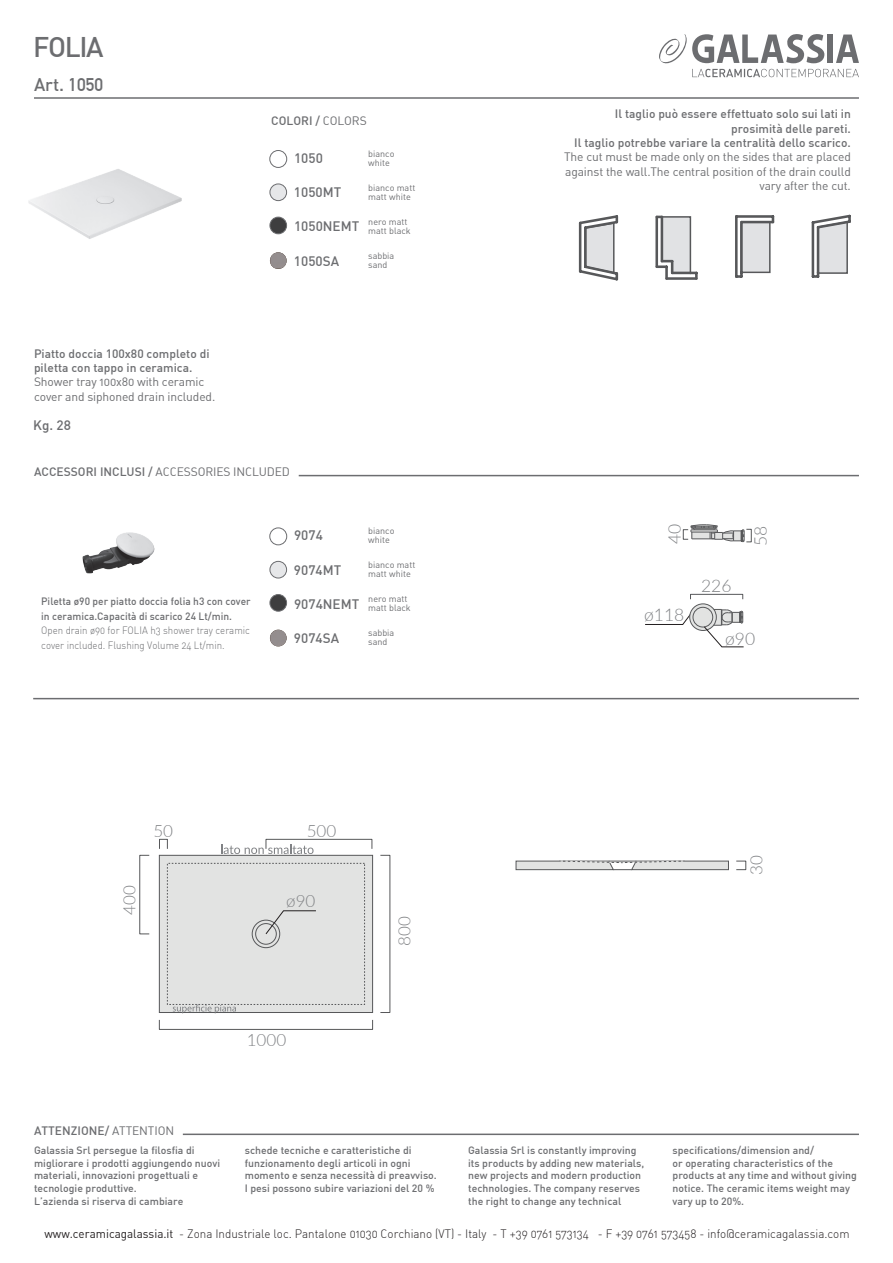
<style>
.page{position:relative;width:893px;height:1263px;background:#fff}
.page>*{position:absolute;margin:0;border:0;box-sizing:border-box;transform-origin:0 0}
.t1{font:500 27.9px "DIN";letter-spacing:-.05em;color:#6c6d70}
.t2{font:500 18px "DIN";color:#6c6d70}
.t3{font:300 17.55px "Lato";color:#808285}
.t4{font:300 16.95px "Lato";color:#808285}
.t5{font:500 13.5px "DIN";color:#6c6d70}
.t6{font:12px/14.4px "DIN Alternate";letter-spacing:-.01em;color:#6c6d70}
.t7{font:500 12px/14.4px "DIN";color:#6c6d70}
.t8{font:300 12px "DIN Alternate";color:#231f20}
.t9{font:500 10.5px/12.6px "DIN";color:#6c6d70}
.t10{font:300 10.5px/14.4px "DIN Alternate";color:#6c6d70;scale:.92 1}
.t11{font:9px/9px "DIN Alternate";color:#6c6d70}
.s1{font-family:"DIN Alternate";font-weight:700}
.s2{font-family:"DIN Alternate";font-weight:400}
.s3{font-family:"DIN";font-weight:500}
.s4{font-weight:400}
</style>
<div class="page">
<hr style="left:183px;top:1133px;width:676px;height:2px;background:#6c6d70">
<svg style="left:659px;top:34px;width:200px;height:43px"></svg>
<hr style="left:34px;top:97px;width:825px;height:2px;background:#6c6d70">
<img style="left:28px;top:169px;width:154px;height:70px">
<hr style="left:299px;top:475px;width:560px;height:1px;background:#6c6d70">
<hr style="left:33px;top:698px;width:826px;height:1px;background:#6c6d70">
<div style="left:270px;top:150px;width:17px;height:18px;border:1px solid #6c6d70;border-radius:50%"></div>
<div style="left:270px;top:184px;width:17px;height:17px;background:#e6e7e9;border-radius:50%"></div>
<div style="left:270px;top:184px;width:17px;height:17px;border:1px solid #6c6d70;border-radius:50%"></div>
<div style="left:270px;top:217px;width:17px;height:17px;background:#3e3e3f;border-radius:50%"></div>
<div style="left:270px;top:217px;width:17px;height:17px;border:1px solid #6c6d70;border-radius:50%"></div>
<img style="left:270px;top:252px;width:17px;height:17px">
<hr style="left:735px;top:216px;width:3px;height:60px;background:#57585a">
<hr style="left:736px;top:215px;width:37px;height:3px;background:#57585a">
<svg style="left:736px;top:216px;width:38px;height:62px"></svg>
<svg style="left:811px;top:214px;width:40px;height:64px"></svg>
<svg style="left:578px;top:215px;width:41px;height:66px"></svg>
<hr style="left:667px;top:277px;width:29px;height:3px;background:#57585a">
<hr style="left:655px;top:217px;width:3px;height:50px;background:#57585a">
<svg style="left:657px;top:215px;width:41px;height:64px"></svg>
<div style="left:159px;top:855px;width:214px;height:157px;background:#e2e3e2"></div>
<div style="left:159px;top:855px;width:214px;height:158px;border:1px solid #57585a"></div>
<div style="left:252px;top:920px;width:28px;height:28px;border:1px solid #57585a;border-radius:50%"></div>
<div style="left:255px;top:923px;width:22px;height:21px;border:1px solid #57585a;border-radius:50%"></div>
<div style="left:159px;top:839px;width:9px;height:10px;border:1px solid #57585a"></div>
<div style="left:266px;top:839px;width:106px;height:10px;border:1px solid #57585a"></div>
<svg style="left:265px;top:910px;width:51px;height:24px"></svg>
<svg style="left:221px;top:845px;width:93px;height:9px"></svg>
<svg style="left:173px;top:1004px;width:63px;height:9px"></svg>
<div style="left:736px;top:861px;width:10px;height:9px;border:1px solid #57585a"></div>
<svg style="left:515px;top:860px;width:214px;height:10px;background:#c9cac9"></svg>
<div style="left:270px;top:528px;width:17px;height:17px;border:1px solid #6c6d70;border-radius:50%"></div>
<div style="left:270px;top:561px;width:17px;height:17px;background:#e6e7e9;border-radius:50%"></div>
<div style="left:270px;top:561px;width:17px;height:17px;border:1px solid #6c6d70;border-radius:50%"></div>
<div style="left:270px;top:594px;width:17px;height:17px;background:#3e3e3f;border-radius:50%"></div>
<div style="left:270px;top:594px;width:17px;height:17px;border:1px solid #6c6d70;border-radius:50%"></div>
<img style="left:270px;top:630px;width:17px;height:16px">
<div style="left:683px;top:529px;width:5px;height:10px;border:1px solid #57585a"></div>
<div style="left:690px;top:594px;width:53px;height:5px;border:1px solid #57585a"></div>
<svg style="left:690px;top:524px;width:55px;height:18px"></svg>
<svg style="left:645px;top:603px;width:99px;height:44px"></svg>
<img style="left:82px;top:532px;width:73px;height:42px">
<h1 class="t1" style="left:33px;top:29px;width:72px">FOLIA</h1>
<h2 class="t2" style="left:34px;top:73px;width:71px">Art. <span class="s1">1050</span></h2>
<p class="t7" style="left:271px;top:113px;width:97px">COLORI / <span class="s2">COLORS</span></p>
<p class="t5" style="left:294px;top:149px;width:30px">1050</p>
<p class="t11" style="left:368px;top:149px;width:28px">bianco white</p>
<p class="t5" style="left:294px;top:184px;width:49px">1050MT</p>
<p class="t11" style="left:368px;top:183px;width:49px">bianco matt matt white</p>
<p class="t5" style="left:294px;top:218px;width:67px">1050NEMT</p>
<p class="t11" style="left:368px;top:217px;width:44px">nero matt matt black</p>
<p class="t5" style="left:294px;top:252px;width:47px">1050SA</p>
<p class="t11" style="left:368px;top:251px;width:28px">sabbia sand</p>
<p class="t7" style="left:34px;top:346px;width:177px">Piatto doccia 100x80 completo di piletta con tappo in ceramica.</p>
<p class="t6" style="left:34px;top:375px;width:183px">Shower tray 100x80 with ceramic cover and siphoned drain included.</p>
<p class="t5" style="left:33px;top:416px;width:39px">Kg. 28</p>
<p class="t6" style="left:34px;top:465px;width:258px"><span class="s3">ACCESSORI INCLUSI /</span> ACCESSORIES INCLUDED</p>
<p class="t9" style="left:41px;top:594px;width:211px;line-height:14.4px">Piletta ø90 per piatto doccia folia h3 con cover in ceramica.Capacità di scarico 24 Lt/min.</p>
<p class="t10" style="left:41px;top:623px;width:228px">Open drain ø90 for FOLIA h3 shower tray ceramic cover included. Flushing Volume 24 Lt/min.</p>
<p class="t5" style="left:294px;top:527px;width:30px">9074</p>
<p class="t11" style="left:368px;top:526px;width:28px">bianco white</p>
<p class="t5" style="left:294px;top:561px;width:49px">9074MT</p>
<p class="t11" style="left:368px;top:560px;width:49px">bianco matt matt white</p>
<p class="t5" style="left:294px;top:595px;width:67px">9074NEMT</p>
<p class="t11" style="left:368px;top:594px;width:44px">nero matt matt black</p>
<p class="t5" style="left:294px;top:630px;width:47px">9074SA</p>
<p class="t11" style="left:368px;top:628px;width:28px">sabbia sand</p>
<h3 class="t4" style="left:153px;top:819px;width:21px">50</h3>
<h3 class="t4" style="left:307px;top:819px;width:31px">500</h3>
<h3 class="t4" style="left:118px;top:915px;width:31px;rotate:-90deg">400</h3>
<h3 class="t4" style="left:286px;top:889px;width:31px">ø90</h3>
<h3 class="t4" style="left:247px;top:1028px;width:41px">1000</h3>
<p class="t7" style="left:34px;top:1123px;width:142px">ATTENZIONE/ <span class="s2">ATTENTION</span></p>
<h3 class="t4" style="left:393px;top:945px;width:31px;rotate:-90deg">800</h3>
<p class="t7" style="left:574px;top:106px;width:278px;text-align:right">Il taglio può essere effettuato solo sui lati in prosimità delle pareti.<br>Il taglio potrebbe variare la centralità dello scarico.</p>
<p class="t6" style="left:564px;top:150px;width:288px;text-align:right">The cut must be made only on the sides that are placed against the wall.The central position of the drain coulld vary after the cut.</p>
<h3 class="t3" style="left:662px;top:544px;width:22px;rotate:-90deg">40</h3>
<h3 class="t3" style="left:748px;top:546px;width:22px;rotate:-90deg">58</h3>
<h3 class="t3" style="left:701px;top:573px;width:32px">226</h3>
<h3 class="t3" style="left:644px;top:603px;width:42px">ø118</h3>
<h3 class="t3" style="left:725px;top:626px;width:32px">ø90</h3>
<h3 class="t4" style="left:744px;top:875px;width:21px;rotate:-90deg">30</h3>
<p class="t9" style="left:34px;top:1144px;width:188px">Galassia Srl persegue la filosfia di migliorare i prodotti aggiungendo nuovi materiali, innovazioni progettuali e tecnologie produttive.<br>L’azienda si riserva di cambiare</p>
<p class="t9" style="left:245px;top:1144px;width:193px">schede tecniche e caratteristiche di funzionamento degli articoli in ogni momento e senza necessità di preavviso.<br>I pesi possono subire variazioni del 20 %</p>
<p class="t9" style="left:468px;top:1144px;width:178px">Galassia Srl is constantly improving its products by adding new materials, new projects and modern production technologies. The company reserves the right to change any technical</p>
<p class="t9" style="left:673px;top:1144px;width:186px">specifications/dimension and/<br>or operating characteristics of the products at any time and without giving notice. The ceramic items weight may vary up to 20%.</p>
<h3 class="t4" style="left:603px;top:1143px;width:41px">1000</h3>
<p class="t8" style="left:44px;top:1226px;width:807px"><span class="s4">www.ceramicagalassia.it</span> - Zona Industriale loc. Pantalone 01030 Corchiano (VT) - Italy - T +39 0761 573134 - F +39 0761 573458 - info@ceramicagalassia.com</p>
</div>
